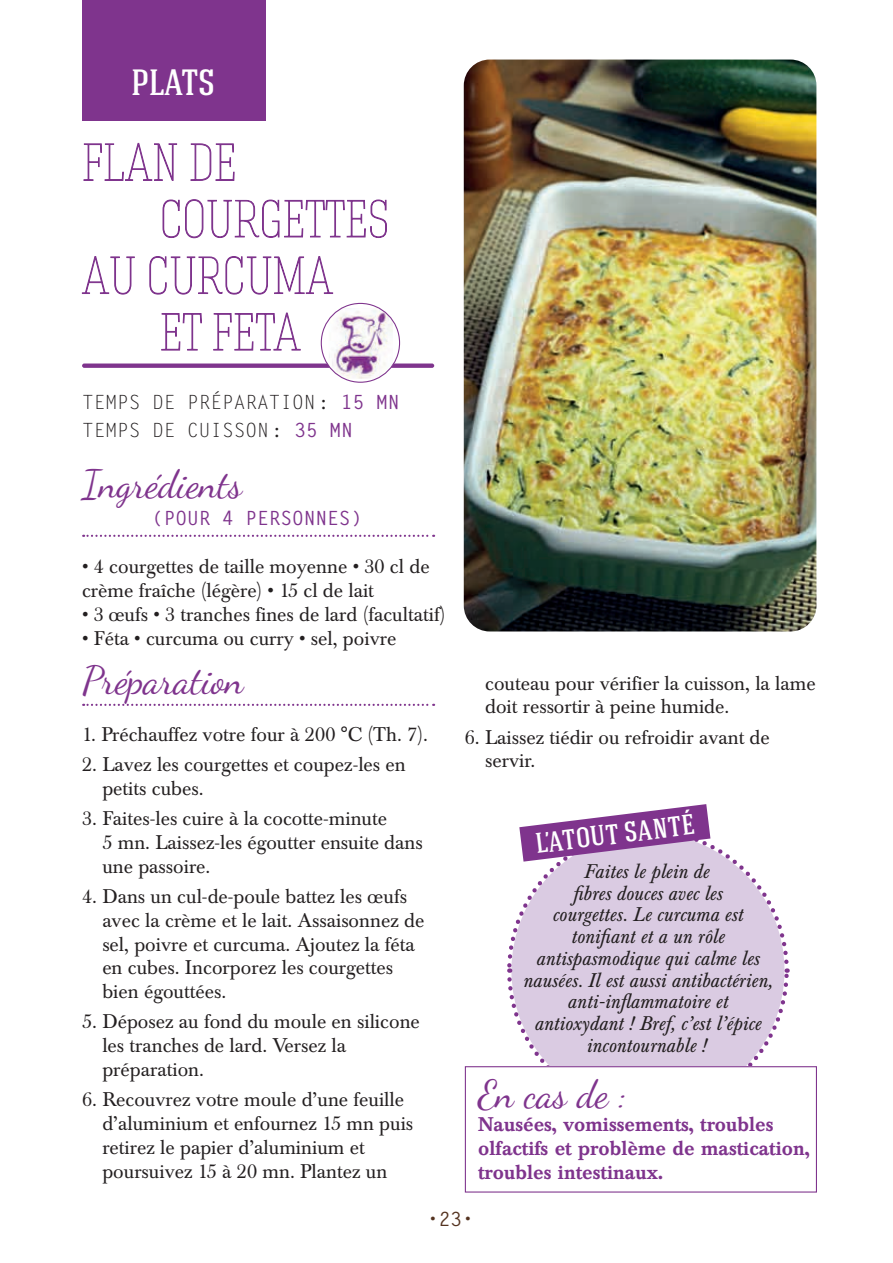
<style>
.page{position:relative;width:893px;height:1263px;background:#fff}
.page>*{position:absolute;margin:0;border:0;box-sizing:border-box;transform-origin:0 0}
.t1{font:39.15px "Dancing Script";color:#7f348d}
.t2{font:500 36.9px "Hagin Caps";color:#fff}
.t3{font:500 36.45px "Hagin Caps";color:#fff}
.t4{font:500 28.2px "Hagin Caps";color:#fff}
.t5{font:19.65px/23.9px "Baskerville BE";color:#231f20}
.t6{font:italic 19.65px/21.8px "Baskerville BE";color:#231f20;text-align:center}
.t7{font:500 19.65px/23.9px "Baskerville BE";color:#7f348d}
.t8{font:19.65px/28.2px "Letter Gothic";color:#231f20}
.t9{font:700 19.65px "Letter Gothic";color:#7f348d}
.t10{font:700 19.65px "Letter Gothic";color:#553421}
.s1{font-weight:700;color:#7f348d}
</style>
<div class="page">
<div style="left:82px;top:363px;width:352px;height:5px;background:#7f348d;border-radius:2px"></div>
<svg style="left:83px;top:142px;width:94px;height:39px"></svg>
<svg style="left:190px;top:143px;width:45px;height:38px"></svg>
<svg style="left:162px;top:199px;width:225px;height:40px"></svg>
<svg style="left:82px;top:256px;width:53px;height:39px"></svg>
<svg style="left:149px;top:256px;width:184px;height:39px"></svg>
<svg style="left:161px;top:313px;width:41px;height:38px"></svg>
<svg style="left:213px;top:312px;width:88px;height:39px"></svg>
<svg style="left:321px;top:303px;width:79px;height:79px"></svg>
<img style="left:329px;top:308px;width:64px;height:71px">
<div style="left:321px;top:303px;width:79px;height:80px;border:1px solid #7f348d;border-radius:50%"></div>
<svg style="left:507px;top:835px;width:283px;height:231px;background:#ded0e5"></svg>
<svg style="left:519px;top:804px;width:191px;height:58px"></svg>
<svg style="left:83px;top:535px;width:351px;height:2px"></svg>
<svg style="left:83px;top:704px;width:351px;height:2px"></svg>
<div style="left:465px;top:1066px;width:352px;height:126px;border:1px solid #7f348d"></div>
<img style="left:464px;top:60px;width:352px;height:571px">
<div style="left:82px;top:0;width:182px;height:121px;background:#7f348d"></div>
<h3 class="t3" style="left:131px;top:59px;width:85px">PLATS</h3>
<h2 class="t2" style="left:132px;top:60px;width:86px">PLATS</h2>
<p class="t8" style="left:82px;top:389px;width:319px">TEMPS DE PRÉPARATION : <span class="s1">15 MN<br></span>TEMPS DE CUISSON : <span class="s1">35 MN</span></p>
<h1 class="t1" style="left:82px;top:461px;width:162px">Ingrédients</h1>
<p class="t9" style="left:152px;top:506px;width:211px">(POUR 4 PERSONNES)</p>
<p class="t5" style="left:82px;top:555px;width:349px">• 4 courgettes de taille moyenne • 30 cl de crème fraîche (légère) • 15 cl de lait</p>
<p class="t5" style="left:82px;top:603px;width:365px">• 3 œufs • 3 tranches fines de lard (facultatif)</p>
<p class="t5" style="left:82px;top:627px;width:316px">• Féta • curcuma ou curry • sel, poivre</p>
<h1 class="t1" style="left:82px;top:657px;width:163px">Préparation</h1>
<p class="t5" style="left:82px;top:722px;width:347px">1. Préchauffez votre four à 200 °C (Th. 7).</p>
<p class="t5" style="left:102px;top:753px;width:305px;text-indent:-20px">2. Lavez les courgettes et coupez-les en petits cubes.</p>
<p class="t5" style="left:102px;top:807px;width:322px;text-indent:-20px">3. Faites-les cuire à la cocotte-minute<br>5 mn. Laissez-les égoutter ensuite dans une passoire.</p>
<p class="t5" style="left:102px;top:884px;width:323px;text-indent:-20px">4. Dans un cul-de-poule battez les œufs avec la crème et le lait. Assaisonnez de sel, poivre et curcuma. Ajoutez la féta en cubes. Incorporez les courgettes bien égouttées.</p>
<p class="t5" style="left:102px;top:1010px;width:319px;text-indent:-20px">5. Déposez au fond du moule en silicone les tranches de lard. Versez la préparation.</p>
<p class="t5" style="left:102px;top:1088px;width:312px;text-indent:-20px">6. Recouvrez votre moule d’une feuille d’aluminium et enfournez 15 mn puis retirez le papier d’aluminium et poursuivez 15 à 20 mn. Plantez un</p>
<p class="t5" style="left:485px;top:671px;width:332px">couteau pour vérifier la cuisson, la lame doit ressortir à peine humide.</p>
<p class="t5" style="left:485px;top:725px;width:286px;text-indent:-20px">6. Laissez tiédir ou refroidir avant de servir.</p>
<h3 class="t4" style="left:533px;top:826px;width:162px;rotate:-7deg">L’ATOUT SANTÉ</h3>
<p class="t6" style="left:522px;top:861px;width:251px">Faites le plein de<br>fibres douces avec les<br>courgettes. Le curcuma est tonifiant et a un rôle antispasmodique qui calme les nausées. Il est aussi antibactérien, anti-inflammatoire et antioxydant ! Bref, c’est l’épice incontournable !</p>
<h1 class="t1" style="left:478px;top:1071px;width:150px">En cas de :</h1>
<p class="t7" style="left:478px;top:1113px;width:333px">Nausées, vomissements, troubles olfactifs et problème de mastication, troubles intestinaux.</p>
<p class="t10" style="left:427px;top:1207px;width:48px">•23•</p>
</div>
